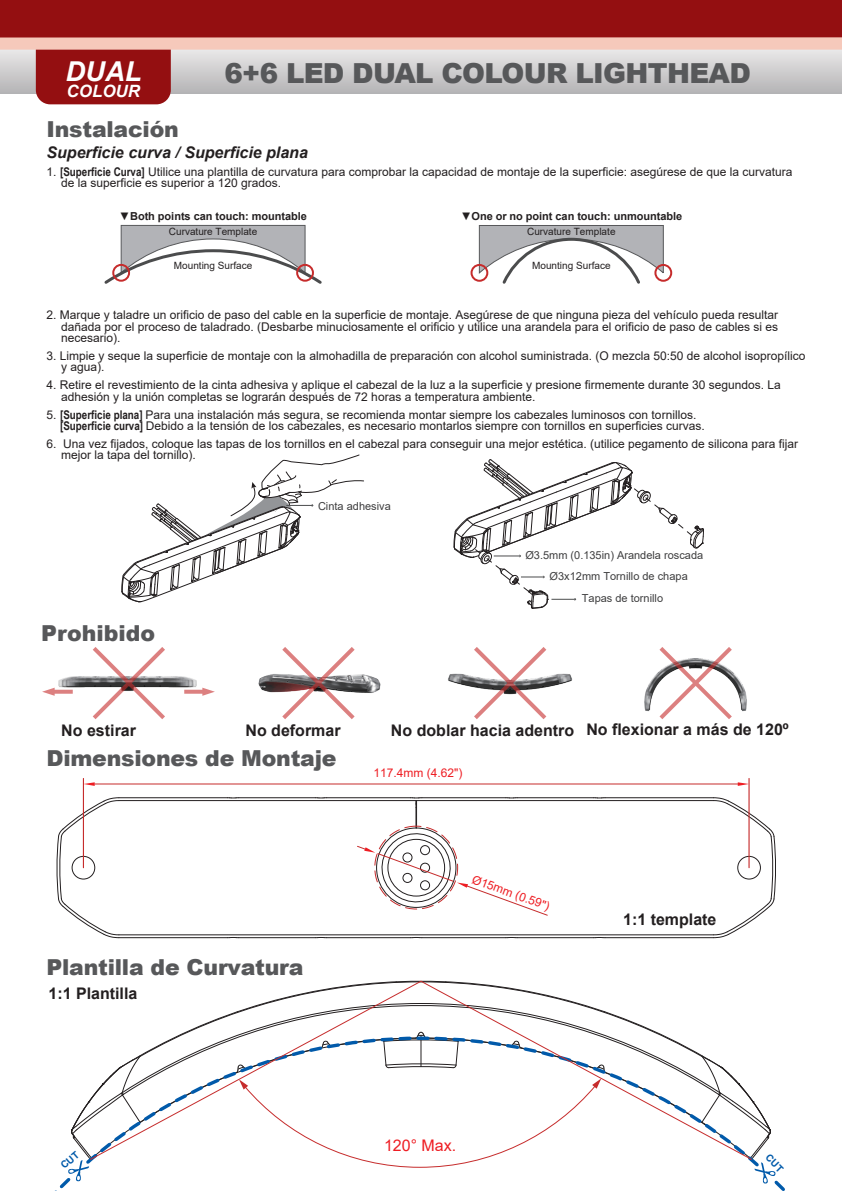
<style>
.page{position:relative;width:842px;height:1191px;background:#fff}
.page>*{position:absolute;margin:0;border:0;box-sizing:border-box;transform-origin:0 0}
.t1{font:900 27.6px "Arial";letter-spacing:-.025em;color:#57585a}
.t2{font:italic 700 27.4px "Arial";color:#fff}
.t3{font:900 22px "Arial";letter-spacing:-.01em;color:#57585a}
.t4{font:italic 700 17px "Arial";color:#fff}
.t5{font:700 16px "Arial";color:#231f20}
.t6{font:italic 700 16px "Arial";color:#231f20}
.t7{font:16px "Arial";color:#ee1d23}
.t8{font:12px/11.4px "Arial";color:#231f20}
.t9{font:12px "Arial";color:#ee1d23}
.t10{font:11px/20.8px "Arial";color:#3e3e3f}
.t11{font:700 11px "Arial";letter-spacing:-.005em;color:#231f20}
.t12{font:10px "Arial";color:#231f20}
.s1{font-family:"Arial Narrow";font-weight:700}
</style>
<div class="page">
<div style="left:0;top:50px;width:842px;height:43px;background:linear-gradient(to bottom,#e8e7e7,#b5b4b6)"></div>
<div style="left:36px;top:21px;width:135px;height:83px;background:#940f11;border-radius:14px"></div>
<div style="left:0;top:0;width:842px;height:39px;background:#940f11"></div>
<div style="left:0;top:37px;width:842px;height:13px;background:#f6c9bb"></div>
<hr style="left:422px;top:937px;width:84px;height:1px;background:#231f20">
<hr style="left:239px;top:937px;width:76px;height:1px;background:#231f20">
<hr style="left:119px;top:937px;width:108px;height:1px;background:#231f20">
<hr style="left:327px;top:937px;width:84px;height:1px;background:#231f20">
<hr style="left:517px;top:937px;width:77px;height:1px;background:#231f20">
<hr style="left:605px;top:937px;width:109px;height:1px;background:#231f20">
<hr style="left:417px;top:800px;width:297px;height:1px;background:#231f20">
<hr style="left:119px;top:800px;width:297px;height:1px;background:#231f20">
<hr style="left:327px;top:797px;width:84px;height:1px;background:#231f20">
<svg style="left:226px;top:937px;width:14px;height:1px"></svg>
<svg style="left:314px;top:937px;width:14px;height:1px"></svg>
<svg style="left:410px;top:937px;width:13px;height:1px"></svg>
<svg style="left:505px;top:937px;width:13px;height:1px"></svg>
<svg style="left:593px;top:937px;width:13px;height:1px"></svg>
<hr style="left:119px;top:934px;width:595px;height:1px;background:#231f20">
<hr style="left:239px;top:797px;width:76px;height:1px;background:#231f20">
<hr style="left:119px;top:797px;width:108px;height:1px;background:#231f20">
<hr style="left:517px;top:797px;width:77px;height:1px;background:#231f20">
<hr style="left:605px;top:797px;width:109px;height:1px;background:#231f20">
<svg style="left:56px;top:796px;width:64px;height:142px"></svg>
<svg style="left:713px;top:797px;width:63px;height:141px"></svg>
<svg style="left:593px;top:797px;width:13px;height:2px"></svg>
<svg style="left:314px;top:797px;width:14px;height:2px"></svg>
<svg style="left:226px;top:797px;width:14px;height:2px"></svg>
<svg style="left:356px;top:797px;width:193px;height:119px"></svg>
<img style="left:55px;top:676px;width:147px;height:18px">
<svg style="left:93px;top:647px;width:72px;height:72px"></svg>
<svg style="left:184px;top:689px;width:18px;height:4px"></svg>
<svg style="left:202px;top:687px;width:13px;height:9px"></svg>
<svg style="left:55px;top:689px;width:18px;height:4px"></svg>
<svg style="left:42px;top:687px;width:13px;height:9px"></svg>
<img style="left:258px;top:674px;width:123px;height:19px">
<svg style="left:282px;top:647px;width:73px;height:72px"></svg>
<hr style="left:83px;top:778px;width:1px;height:89px;background:#c62c2c">
<hr style="left:748px;top:778px;width:2px;height:89px;background:#c62c2c">
<hr style="left:95px;top:783px;width:643px;height:1px;background:#c62c2c">
<svg style="left:84px;top:782px;width:11px;height:4px"></svg>
<svg style="left:738px;top:782px;width:11px;height:4px"></svg>
<svg style="left:453px;top:459px;width:251px;height:150px"></svg>
<svg style="left:121px;top:454px;width:243px;height:149px"></svg>
<svg style="left:479px;top:225px;width:185px;height:59px"></svg>
<div style="left:470px;top:264px;width:18px;height:18px;border:2px solid #c62c2c;border-radius:50%"></div>
<div style="left:654px;top:264px;width:18px;height:18px;border:2px solid #c62c2c;border-radius:50%"></div>
<svg style="left:104px;top:225px;width:218px;height:59px"></svg>
<div style="left:112px;top:264px;width:18px;height:18px;border:2px solid #c62c2c;border-radius:50%"></div>
<div style="left:296px;top:264px;width:18px;height:18px;border:2px solid #c62c2c;border-radius:50%"></div>
<img style="left:644px;top:671px;width:103px;height:41px">
<svg style="left:659px;top:647px;width:73px;height:72px"></svg>
<img style="left:448px;top:673px;width:125px;height:15px">
<svg style="left:474px;top:647px;width:72px;height:72px"></svg>
<svg style="left:63px;top:980px;width:716px;height:203px"></svg>
<h2 class="t2" style="left:66px;top:53px;width:78px">DUAL</h2>
<h1 class="t1" style="left:225px;top:53px;width:528px">6+6 LED DUAL COLOUR LIGHTHEAD</h1>
<h3 class="t4" style="left:67px;top:80px;width:75px">COLOUR</h3>
<h3 class="t3" style="left:47px;top:113px;width:134px">Instalación</h3>
<h3 class="t6" style="left:47px;top:142px;width:263px">Superficie curva / Superficie plana</h3>
<p class="t8" style="left:61px;top:166px;width:733px;text-indent:-15px">1. <span class="s1">[Superficie Curva]</span> Utilice una plantilla de curvatura para comprobar la capacidad de montaje de la superficie: asegúrese de que la curvatura de la superficie es superior a 120 grados.</p>
<p class="t11" style="left:119px;top:209px;width:189px">▼Both points can touch: mountable</p>
<p class="t11" style="left:461px;top:209px;width:223px">▼One or no point can touch: unmountable</p>
<p class="t12" style="left:532px;top:259px;width:80px">Mounting Surface</p>
<p class="t12" style="left:169px;top:225px;width:90px">Curvature Template</p>
<p class="t12" style="left:527px;top:225px;width:90px">Curvature Template</p>
<p class="t12" style="left:174px;top:259px;width:80px">Mounting Surface</p>
<p class="t8" style="left:61px;top:309px;width:719px;text-align:justify;text-indent:-15px">2. Marque y taladre un orificio de paso del cable en la superficie de montaje. Asegúrese de que ninguna pieza del vehículo pueda resultar dañada por el proceso de taladrado. (Desbarbe minuciosamente el orificio y utilice una arandela para el orificio de paso de cables si es necesario).</p>
<p class="t8" style="left:61px;top:350px;width:746px;text-indent:-15px">3. Limpie y seque la superficie de montaje con la almohadilla de preparación con alcohol suministrada. (O mezcla 50:50 de alcohol isopropílico y agua).</p>
<p class="t8" style="left:61px;top:379px;width:721px;text-indent:-15px">4. Retire el revestimiento de la cinta adhesiva y aplique el cabezal de la luz a la superficie y presione firmemente durante 30 segundos. La adhesión y la unión completas se lograrán después de 72 horas a temperatura ambiente.</p>
<p class="t8" style="left:60px;top:409px;width:646px;text-indent:-14px">5. <span class="s1">[Superficie plana]</span> Para una instalación más segura, se recomienda montar siempre los cabezales luminosos con tornillos. <span class="s1">[Superficie curva]</span> Debido a la tensión de los cabezales, es necesario montarlos siempre con tornillos en superficies curvas.</p>
<p class="t8" style="left:61px;top:438px;width:739px;text-indent:-15px">6. Una vez fijados, coloque las tapas de los tornillos en el cabezal para conseguir una mejor estética. (utilice pegamento de silicona para fijar mejor la tapa del tornillo).</p>
<h3 class="t3" style="left:41px;top:616px;width:116px">Prohibido</h3>
<p class="t10" style="left:318px;top:495px;width:74px">Cinta adhesiva</p>
<p class="t10" style="left:550px;top:545px;width:155px;text-indent:-24px">Ø3.5mm (0.135in) Arandela roscada<br>Ø3x12mm Tornillo de chapa</p>
<p class="t10" style="left:582px;top:587px;width:83px">Tapas de tornillo</p>
<h3 class="t5" style="left:61px;top:718px;width:76px">No estirar</h3>
<h3 class="t5" style="left:245px;top:718px;width:97px">No deformar</h3>
<h3 class="t5" style="left:391px;top:718px;width:399px">No doblar hacia adentro No flexionar a más de 120º</h3>
<h3 class="t3" style="left:47px;top:742px;width:291px">Dimensiones de Montaje</h3>
<h3 class="t3" style="left:47px;top:951px;width:258px">Plantilla de Curvatura</h3>
<h3 class="t5" style="left:49px;top:981px;width:90px">1:1 Plantilla</h3>
<p class="t9" style="left:373px;top:764px;width:90px">117.4mm (4.62")</p>
<p class="t9" style="left:475px;top:870px;width:83px;rotate:20deg">Ø15mm (0.59")</p>
<h3 class="t7" style="left:384px;top:1134px;width:74px">120° Max.</h3>
<h3 class="t5" style="left:623px;top:908px;width:95px">1:1 template</h3>
</div>
